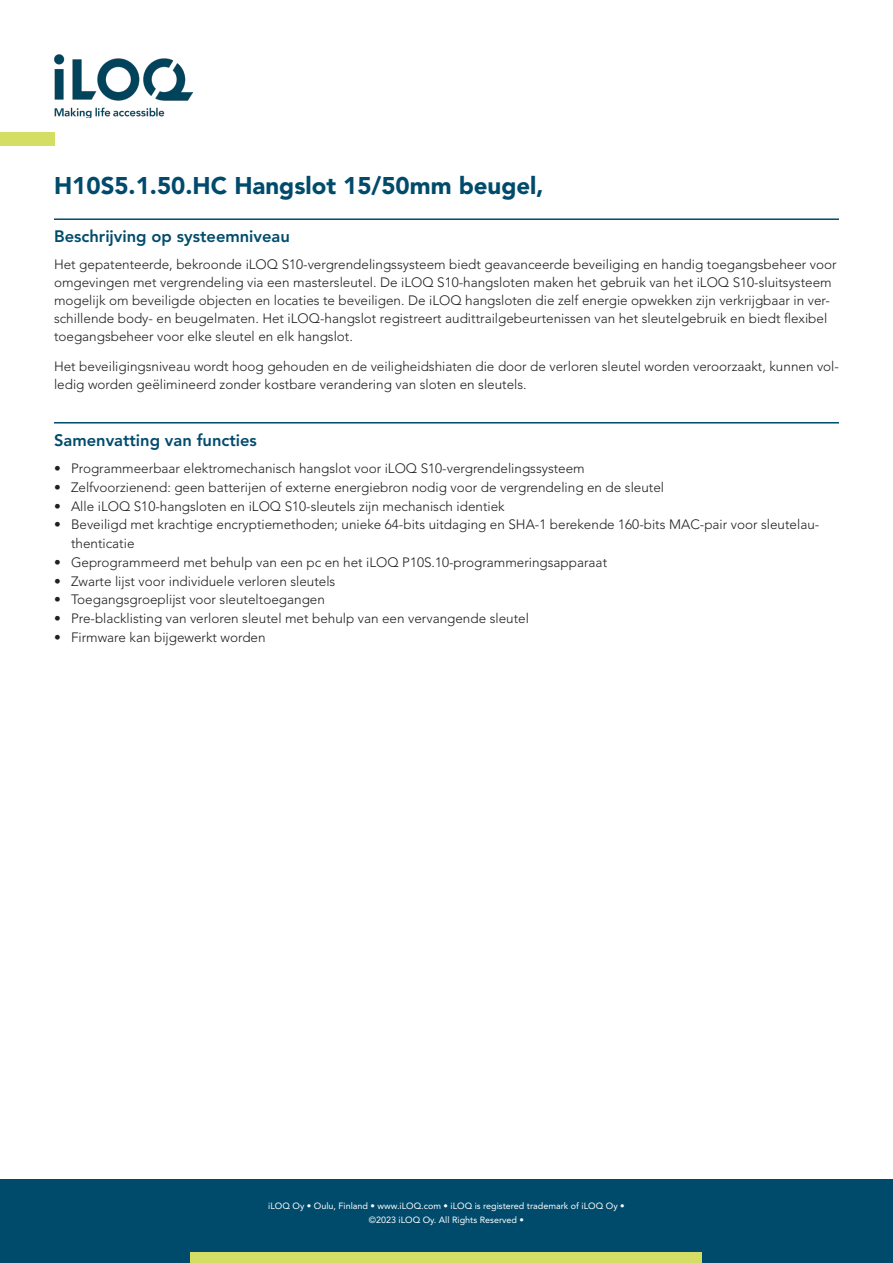
<style>
.page{position:relative;width:893px;height:1263px;background:#fff}
.page>*{position:absolute;margin:0;border:0;box-sizing:border-box;transform-origin:0 0}
.Tuotenimi{font:900 24px "Avenir LT Std";color:#004b6c}
.Otsikko{font:800 16.5px "Avenir LT Std";color:#004b6c}
.nl_NL{font:300 13.5px/18px "Avenir LT Std";color:#231f20}
.t1{font:9px/13.5px "Avenir LT Std";color:#fff;text-align:center}
</style>
<div class="page">
<div style="left:0;top:1179px;width:893px;height:84px;background:#004b6c"></div>
<div style="left:191px;top:1252px;width:511px;height:11px;background:#d4dd64"></div>
<img style="left:54px;top:54px;width:139px;height:64px">
<div style="left:0;top:133px;width:54px;height:13px;background:#d4dd64"></div>
<hr style="left:54px;top:218px;width:785px;height:2px;background:#004b6c">
<hr style="left:54px;top:422px;width:785px;height:1px;background:#004b6c">
<p class="Tuotenimi" style="left:54px;top:171px;width:491px">H10S5.1.50.HC Hangslot 15/50mm beugel,</p>
<p class="Otsikko" style="left:54px;top:227px;width:237px">Beschrijving op systeemniveau</p>
<p class="nl_NL" style="left:54px;top:255px;width:784px">Het gepatenteerde, bekroonde iLOQ S10-vergrendelingssysteem biedt geavanceerde beveiliging en handig toegangsbeheer voor omgevingen met vergrendeling via een mastersleutel. De iLOQ S10-hangsloten maken het gebruik van het iLOQ S10-sluitsysteem mogelijk om beveiligde objecten en locaties te beveiligen. De iLOQ hangsloten die zelf energie opwekken zijn verkrijgbaar in ver&shy;schillende body- en beugelmaten. Het iLOQ-hangslot registreert audittrailgebeurtenissen van het sleutelgebruik en biedt flexibel toegangsbeheer voor elke sleutel en elk hangslot.</p>
<p class="nl_NL" style="left:54px;top:358px;width:786px">Het beveiligingsniveau wordt hoog gehouden en de veiligheidshiaten die door de verloren sleutel worden veroorzaakt, kunnen vol&shy;ledig worden geëlimineerd zonder kostbare verandering van sloten en sleutels.</p>
<p class="Otsikko" style="left:54px;top:430px;width:204px">Samenvatting van functies</p>
<p class="nl_NL" style="left:54px;top:459px;width:532px">• Programmeerbaar elektromechanisch hangslot voor iLOQ S10-vergrendelingssysteem</p>
<p class="nl_NL" style="left:54px;top:478px;width:612px">• Zelfvoorzienend: geen batterijen of externe energiebron nodig voor de vergrendeling en de sleutel</p>
<p class="nl_NL" style="left:54px;top:497px;width:452px">• Alle iLOQ S10-hangsloten en iLOQ S10-sleutels zijn mechanisch identiek</p>
<p class="nl_NL" style="left:71px;top:515px;width:750px;line-height:18.8px;text-indent:-17px">• Beveiligd met krachtige encryptiemethoden; unieke 64-bits uitdaging en SHA-1 berekende 160-bits MAC-pair voor sleutelau&shy;thenticatie</p>
<p class="nl_NL" style="left:54px;top:553px;width:555px">• Geprogrammeerd met behulp van een pc en het iLOQ P10S.10-programmeringsapparaat</p>
<p class="nl_NL" style="left:54px;top:572px;width:283px">• Zwarte lijst voor individuele verloren sleutels</p>
<p class="nl_NL" style="left:54px;top:591px;width:272px">• Toegangsgroeplijst voor sleuteltoegangen</p>
<p class="nl_NL" style="left:54px;top:609px;width:476px">• Pre-blacklisting van verloren sleutel met behulp van een vervangende sleutel</p>
<p class="nl_NL" style="left:54px;top:628px;width:213px">• Firmware kan bijgewerkt worden</p>
<p class="t1" style="left:268px;top:1199px;width:358px">iLOQ Oy • Oulu, Finland • www.iLOQ.com • iLOQ is registered trademark of iLOQ Oy • ©2023 iLOQ Oy. All Rights Reserved •</p>
</div>
